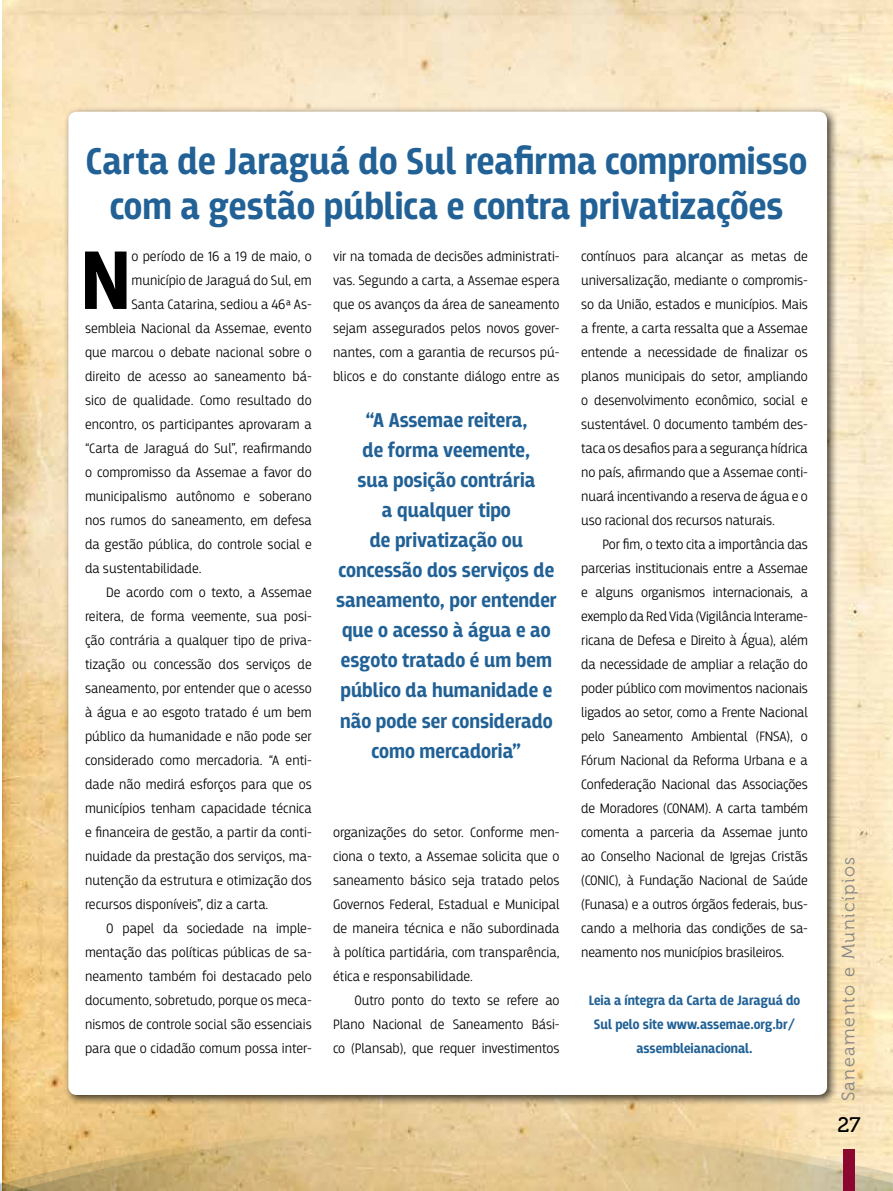
<style>
.page{position:relative;width:893px;height:1191px;background:#fff}
.page>*{position:absolute;margin:0;border:0;box-sizing:border-box;transform-origin:0 0}
.t1{font:700 87px "Breakers";color:#000}
.t2{font:700 39px/45px "Breakers";color:#216196;text-align:center}
.t3{font:700 21px/30px "Breakers";color:#216196;text-align:center}
.t4{font:21px "Museo 500";color:#000}
.t5{font:18px "Museo 300";letter-spacing:.08em;color:#878787}
.t6{font:300 14.25px/24px "Breakers";color:#000;text-align:justify}
.t7{font:700 14.25px/24px "Breakers";color:#216196;text-align:center}
</style>
<div class="page">
<img style="left:2px;top:0;width:891px;height:1126px">
<svg style="left:0;top:1126px;width:893px;height:65px;background:#dec28b"></svg>
<div style="left:843px;top:1149px;width:12px;height:42px;background:#8c072f"></div>
<div style="left:63px;top:106px;width:775px;height:1000px;background:#000;opacity:.75"></div>
<div style="left:68px;top:112px;width:759px;height:983px;background:#fff;border-radius:9px"></div>
<h2 class="t2" style="left:86px;top:140px;width:723px">Carta de Jaraguá do Sul reafirma compromisso com a gestão pública e contra privatizações</h2>
<h1 class="t1" style="left:80px;top:230px;width:53px">N</h1>
<p class="t6" style="left:131px;top:244px;width:182px">o período de 16 a 19 de maio, o</p>
<p class="t6" style="left:581px;top:244px;width:228px">contínuos para alcançar as metas de universalização, mediante o compromis&shy;so da União, estados e municípios. Mais a frente, a carta ressalta que a Assemae entende a necessidade de finalizar os planos municipais do setor, ampliando o desenvolvimento econômico, social e sustentável. O documento também des&shy;taca os desafios para a segurança hídrica no país, afirmando que a Assemae conti&shy;nuará incentivando a reserva de água e o uso racional dos recursos naturais.</p>
<p class="t6" style="left:581px;top:532px;width:228px;text-indent:21px">Por fim, o texto cita a importância das parcerias institucionais entre a Assemae e alguns organismos internacionais, a exemplo da Red Vida (Vigilância Interame&shy;ricana de Defesa e Direito à Água), além da necessidade de ampliar a relação do poder público com movimentos nacionais ligados ao setor, como a Frente Nacional pelo Saneamento Ambiental (FNSA), o Fórum Nacional da Reforma Urbana e a Confederação Nacional das Associações de Moradores (CONAM). A carta também comenta a parceria da Assemae junto ao Conselho Nacional de Igrejas Cristãs (CONIC), à Fundação Nacional de Saúde (Funasa) e a outros órgãos federais, bus&shy;cando a melhoria das condições de sa&shy;neamento nos municípios brasileiros.</p>
<p class="t7" style="left:589px;top:988px;width:213px">Leia a íntegra da Carta de Jaraguá do<br>Sul pelo site www.assemae.org.br/ assembleianacional.</p>
<p class="t6" style="left:333px;top:244px;width:228px">vir na tomada de decisões administrati&shy;vas. Segundo a carta, a Assemae espera que os avanços da área de saneamento sejam assegurados pelos novos gover&shy;nantes, com a garantia de recursos pú&shy;blicos e do constante diálogo entre as</p>
<p class="t6" style="left:131px;top:268px;width:182px">município de Jaraguá do Sul, em</p>
<p class="t6" style="left:131px;top:292px;width:182px">Santa Catarina, sediou a 46ª As-</p>
<p class="t6" style="left:85px;top:316px;width:228px">sembleia Nacional da Assemae, evento</p>
<p class="t6" style="left:85px;top:340px;width:228px">que marcou o debate nacional sobre o</p>
<p class="t6" style="left:85px;top:364px;width:228px">direito de acesso ao saneamento bá-</p>
<p class="t6" style="left:85px;top:388px;width:228px">sico de qualidade. Como resultado do</p>
<p class="t6" style="left:85px;top:412px;width:228px">encontro, os participantes aprovaram a</p>
<p class="t6" style="left:85px;top:436px;width:228px">“Carta de Jaraguá do Sul”, reafirmando</p>
<p class="t6" style="left:85px;top:460px;width:228px">o compromisso da Assemae a favor do</p>
<p class="t6" style="left:85px;top:484px;width:228px">municipalismo autônomo e soberano</p>
<p class="t6" style="left:85px;top:508px;width:228px">nos rumos do saneamento, em defesa</p>
<p class="t6" style="left:85px;top:532px;width:228px">da gestão pública, do controle social e</p>
<p class="t6" style="left:85px;top:556px;width:118px">da sustentabilidade.</p>
<p class="t6" style="left:106px;top:580px;width:207px">De acordo com o texto, a Assemae</p>
<p class="t6" style="left:85px;top:604px;width:228px">reitera, de forma veemente, sua posi-</p>
<p class="t6" style="left:85px;top:628px;width:228px">ção contrária a qualquer tipo de priva-</p>
<p class="t6" style="left:85px;top:652px;width:228px">tização ou concessão dos serviços de</p>
<p class="t6" style="left:85px;top:676px;width:228px">saneamento, por entender que o acesso</p>
<p class="t6" style="left:85px;top:700px;width:228px">à água e ao esgoto tratado é um bem</p>
<p class="t6" style="left:85px;top:724px;width:228px">público da humanidade e não pode ser</p>
<p class="t6" style="left:85px;top:748px;width:228px">considerado como mercadoria. “A enti-</p>
<p class="t6" style="left:85px;top:772px;width:228px">dade não medirá esforços para que os</p>
<p class="t6" style="left:85px;top:796px;width:228px">municípios tenham capacidade técnica</p>
<p class="t6" style="left:85px;top:820px;width:228px">e financeira de gestão, a partir da conti-</p>
<p class="t6" style="left:85px;top:844px;width:228px">nuidade da prestação dos serviços, ma-</p>
<p class="t6" style="left:85px;top:868px;width:228px">nutenção da estrutura e otimização dos</p>
<p class="t6" style="left:85px;top:892px;width:185px">recursos disponíveis”, diz a carta.</p>
<p class="t6" style="left:106px;top:916px;width:207px">O papel da sociedade na imple-</p>
<p class="t6" style="left:85px;top:940px;width:228px">mentação das políticas públicas de sa-</p>
<p class="t6" style="left:85px;top:964px;width:228px">neamento também foi destacado pelo</p>
<p class="t6" style="left:85px;top:988px;width:228px">documento, sobretudo, porque os meca-</p>
<p class="t6" style="left:85px;top:1012px;width:228px">nismos de controle social são essenciais</p>
<p class="t6" style="left:85px;top:1036px;width:228px">para que o cidadão comum possa inter-</p>
<p class="t3" style="left:336px;top:406px;width:222px">“A Assemae reitera,<br>de forma veemente,<br>sua posição contrária<br>a qualquer tipo<br>de privatização ou concessão dos serviços de saneamento, por entender que o acesso à água e ao esgoto tratado é um bem público da humanidade e não pode ser considerado como mercadoria”</p>
<p class="t6" style="left:333px;top:820px;width:228px">organizações do setor. Conforme men&shy;ciona o texto, a Assemae solicita que o saneamento básico seja tratado pelos Governos Federal, Estadual e Municipal de maneira técnica e não subordinada à política partidária, com transparência, ética e responsabilidade.</p>
<p class="t6" style="left:333px;top:988px;width:228px;text-indent:21px">Outro ponto do texto se refere ao Plano Nacional de Saneamento Bási&shy;co (Plansab), que requer investimentos</p>
<p class="t5" style="left:838px;top:1101px;width:246px;rotate:-90deg">Saneamento e Municípios</p>
<h3 class="t4" style="left:838px;top:1113px;width:24px">27</h3>
</div>
